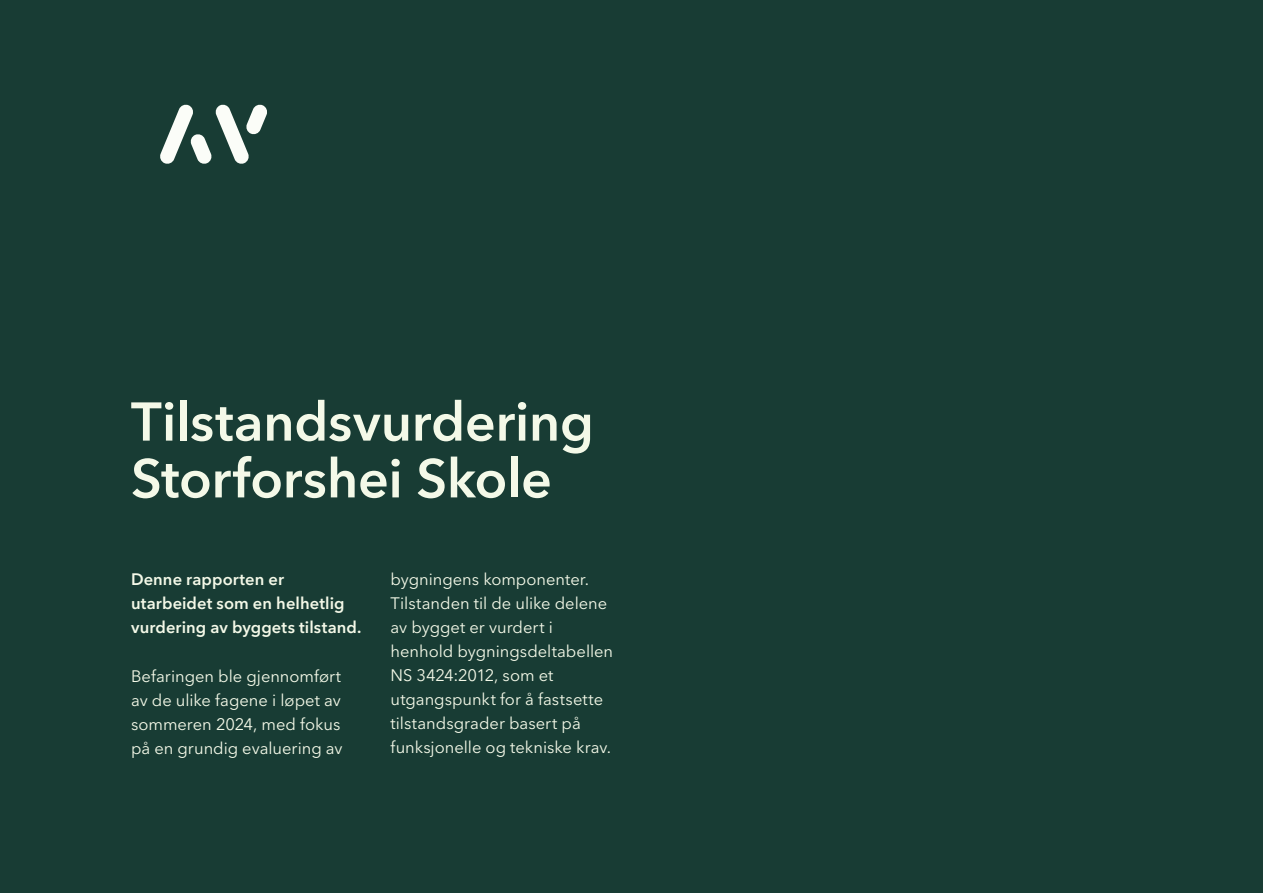
<style>
.page{position:relative;width:1263px;height:893px;background:#183c34}
.page>*{position:absolute;margin:0;border:0;box-sizing:border-box;transform-origin:0 0}
.t1{font:600 54px/56.8px "Avenir Next LT Pro";letter-spacing:-.005em;color:#f4f9e8}
.t2{font:16.5px/24px "Avenir Next LT Pro";color:#f4f9e8}
.t3{font:600 16.5px/24px "Avenir Next LT Pro";letter-spacing:.005em;color:#f4f9e8}
</style>
<div class="page">
<svg style="left:159px;top:104px;width:109px;height:61px"></svg>
<h1 class="t1" style="left:131px;top:393px;width:464px">Tilstandsvurdering<br>Storforshei Skole</h1>
<p class="t3" style="left:131px;top:567px;width:232px">Denne rapporten er utarbeidet som en helhetlig vurdering av byggets tilstand.</p>
<p class="t2" style="left:131px;top:664px;width:213px">Befaringen ble gjennomført av de ulike fagene i løpet av sommeren 2024, med fokus på en grundig evaluering av</p>
<p class="t2" style="left:391px;top:567px;width:224px">bygningens komponenter.<br>Tilstanden til de ulike delene av bygget er vurdert i henhold bygningsdeltabellen<br>NS 3424:2012, som et utgangspunkt for å fastsette tilstandsgrader basert på funksjonelle og tekniske krav.</p>
</div>
